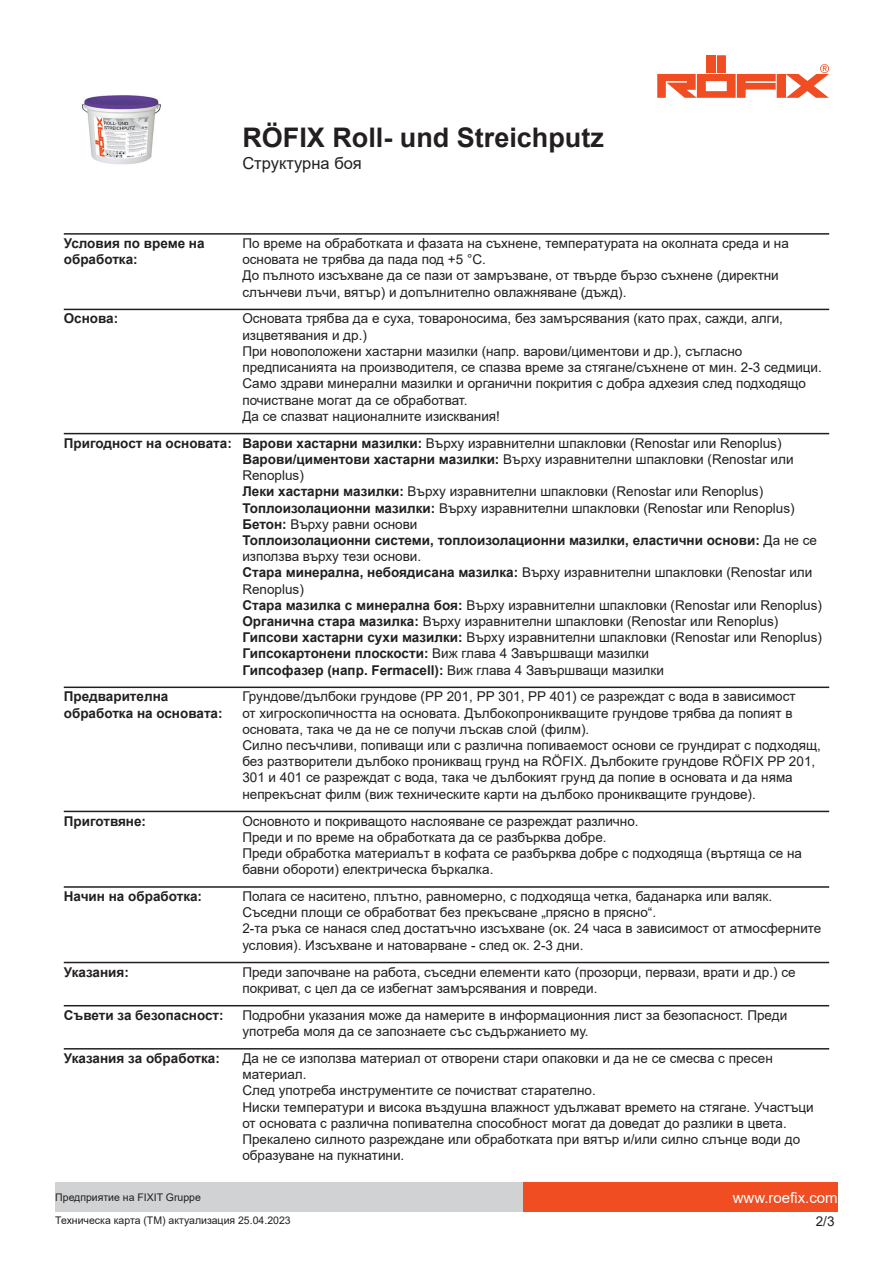
<style>
.page{position:relative;width:893px;height:1263px;background:#fff}
.page>*{position:absolute;margin:0;border:0;box-sizing:border-box;transform-origin:0 0}
.t1{font:700 27px "Arial";color:#231f20}
.t2{font:16.5px "Arial";color:#231f20}
.t3{font:15px "Arial";color:#fff}
.t4{font:13.5px/16.2px "Arial";color:#231f20}
.t5{font:700 13.5px/16.2px "Arial";color:#231f20}
.t6{font:10.5px "Arial";color:#231f20}
.s1{font-weight:700}
</style>
<div class="page">
<img style="left:82px;top:95px;width:79px;height:70px">
<div style="left:717px;top:55px;width:9px;height:18px;background:#f04d22"></div>
<div style="left:707px;top:55px;width:9px;height:18px;background:#f04d22"></div>
<svg style="left:657px;top:64px;width:172px;height:34px"></svg>
<div style="left:523px;top:1182px;width:315px;height:30px;background:#f04d22"></div>
<div style="left:55px;top:1182px;width:468px;height:30px;background:#d1d2d4"></div>
<hr style="left:64px;top:233px;width:765px;height:2px;background:#231f20">
<hr style="left:64px;top:309px;width:765px;height:1px;background:#231f20">
<hr style="left:64px;top:433px;width:765px;height:1px;background:#231f20">
<hr style="left:64px;top:686px;width:765px;height:2px;background:#231f20">
<hr style="left:64px;top:811px;width:765px;height:1px;background:#231f20">
<hr style="left:64px;top:886px;width:765px;height:2px;background:#231f20">
<hr style="left:64px;top:962px;width:765px;height:1px;background:#231f20">
<hr style="left:64px;top:1005px;width:765px;height:1px;background:#231f20">
<hr style="left:64px;top:1048px;width:765px;height:1px;background:#231f20">
<h1 class="t1" style="left:242px;top:119px;width:363px">RÖFIX Roll- und Streichputz</h1>
<p class="t2" style="left:242px;top:152px;width:121px">Структурна боя</p>
<p class="t5" style="left:64px;top:235px;width:142px">Условия по време на обработка:</p>
<p class="t4" style="left:242px;top:235px;width:548px">По време на обработката и фазата на съхнене, температурата на околната среда и на основата не трябва да пада под +5 °C.<br>До пълното изсъхване да се пази от замръзване, от твърде бързо съхнене (директни слънчеви лъчи, вятър) и допълнително овлажняване (дъжд).</p>
<p class="t5" style="left:64px;top:311px;width:56px">Основа:</p>
<p class="t4" style="left:242px;top:311px;width:581px">Основата трябва да е суха, товароносима, без замърсявания (като прах, сажди, алги, изцветявания и др.)<br>При новоположени хастарни мазилки (напр. варови/циментови и др.), съгласно предписанията на производителя, се спазва време за стягане/съхнене от мин. 2-3 седмици.<br>Само здрави минерални мазилки и органични покрития с добра адхезия след подходящо почистване могат да се обработват.<br>Да се спазват националните изисквания!</p>
<p class="t4" style="left:242px;top:435px;width:581px;text-indent:-179px"><span class="s1">Пригодност на основата: Варови хастарни мазилки:</span> Върху изравнителни шпакловки (Renostar или Renoplus)<br><span class="s1">Варови/циментови хастарни мазилки:</span> Върху изравнителни шпакловки (Renostar или Renoplus)<br><span class="s1">Леки хастарни мазилки:</span> Върху изравнителни шпакловки (Renostar или Renoplus)<br><span class="s1">Топлоизолационни мазилки:</span> Върху изравнителни шпакловки (Renostar или Renoplus)<br><span class="s1">Бетон:</span> Върху равни основи<br><span class="s1">Топлоизолационни системи, топлоизолационни мазилки, еластични основи:</span> Да не се използва върху тези основи.<br><span class="s1">Стара минерална, небоядисана мазилка:</span> Върху изравнителни шпакловки (Renostar или Renoplus)<br><span class="s1">Стара мазилка с минерална боя:</span> Върху изравнителни шпакловки (Renostar или Renoplus)<br><span class="s1">Органична стара мазилка:</span> Върху изравнителни шпакловки (Renostar или Renoplus)<br><span class="s1">Гипсови хастарни сухи мазилки:</span> Върху изравнителни шпакловки (Renostar или Renoplus)<br><span class="s1">Гипсокартонени плоскости:</span> Виж глава 4 Завършващи мазилки<br><span class="s1">Гипсофазер (напр. Fermacell):</span> Виж глава 4 Завършващи мазилки</p>
<p class="t5" style="left:64px;top:689px;width:160px">Предварителна обработка на основата:</p>
<p class="t4" style="left:242px;top:688px;width:580px">Грундове/дълбоки грундове (PP 201, PP 301, PP 401) се разреждат с вода в зависимост<br>от хигроскопичността на основата. Дълбокопроникващите грундове трябва да попият в основата, така че да не се получи лъскав слой (филм).<br>Силно песъчливи, попиващи или с различна попиваемост основи се грундират с подходящ, без разтворители дълбоко проникващ грунд на RÖFIX. Дълбоките грундове RÖFIX PP 201, 301 и 401 се разреждат с вода, така че дълбокият грунд да попие в основата и да няма непрекъснат филм (виж техническите карти на дълбоко проникващите грундове).</p>
<p class="t5" style="left:64px;top:813px;width:84px">Приготвяне:</p>
<p class="t4" style="left:242px;top:812px;width:561px">Основното и покриващото наслояване се разреждат различно.<br>Преди и по време на обработката да се разбърква добре.<br>Преди обработка материалът в кофата се разбърква добре с подходяща (въртяща се на бавни обороти) електрическа бъркалка.</p>
<p class="t5" style="left:64px;top:888px;width:140px">Начин на обработка:</p>
<p class="t4" style="left:242px;top:888px;width:580px">Полага се наситено, плътно, равномерно, с подходяща четка, баданарка или валяк.<br>Съседни площи се обработват без прекъсване „прясно в прясно“.<br>2-та ръка се нанася след достатъчно изсъхване (ок. 24 часа в зависимост от атмосферните условия). Изсъхване и натоварване - след ок. 2-3 дни.</p>
<p class="t5" style="left:64px;top:964px;width:67px">Указания:</p>
<p class="t4" style="left:242px;top:964px;width:555px">Преди започване на работа, съседни елементи като (прозорци, первази, врати и др.) се покриват, с цел да се избегнат замърсявания и повреди.</p>
<p class="t5" style="left:64px;top:1007px;width:161px">Съвети за безопасност:</p>
<p class="t4" style="left:242px;top:1007px;width:546px">Подробни указания може да намерите в информационния лист за безопасност. Преди употреба моля да се запознаете със съдържанието му.</p>
<p class="t5" style="left:64px;top:1050px;width:158px">Указания за обработка:</p>
<p class="t4" style="left:242px;top:1050px;width:573px">Да не се използва материал от отворени стари опаковки и да не се смесва с прeсен материал.<br>След употреба инструментите се почистват старателно.<br>Ниски температури и висока въздушна влажност удължават времето на стягане. Участъци от основата с различна попивателна способност могат да доведат до разлики в цвета.<br>Прекалено силното разреждане или обработката при вятър и/или силно слънце води до образуване на пукнатини.</p>
<p class="t6" style="left:55px;top:1190px;width:147px">Предприятие на FIXIT Gruppe</p>
<p class="t3" style="left:733px;top:1187px;width:107px">www.roefix.com</p>
<p class="t6" style="left:55px;top:1213px;width:237px">Техническа карта (TM) актуализация 25.04.2023</p>
<p class="t4" style="left:816px;top:1213px;width:20px">2/3</p>
</div>
